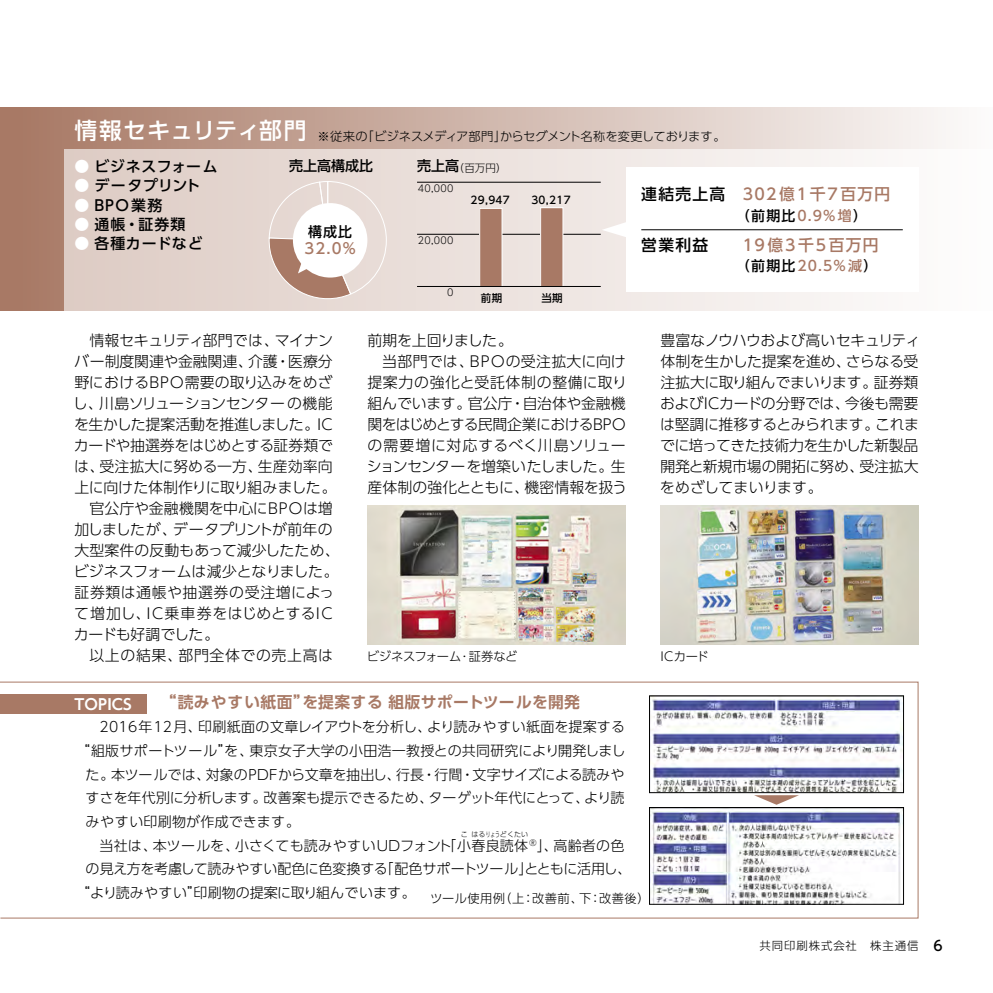
<style>
.page{position:relative;width:993px;height:993px;background:#fff}
.page>*{position:absolute;margin:0;border:0;box-sizing:border-box;transform-origin:0 0}
.t1{font:500 22.75px "UD Shin Go Pro";letter-spacing:.015em;color:#fff}
.t2{font:700 15.75px "UD Shin Go Pro De";letter-spacing:.025em;color:#a87965}
.t3{font:500 15.75px "UD Shin Go Pro";letter-spacing:.08em;color:#a87965}
.t4{font:500 15.75px "UD Shin Go Pro";letter-spacing:.13em;color:#a87965}
.t5{font:500 15.75px "UD Shin Go Pro";color:#000}
.t6{font:300 14.88px/21px "UD Shin Go Pro";letter-spacing:-.01em;color:#000}
.t7{font:300 14.88px "UD Shin Go Pro";letter-spacing:.01em;color:#000}
.t8{font:300 14.88px "UD Shin Go Pro";letter-spacing:.045em;color:#000}
.t9{font:500 14.88px "UD Shin Go Pro";letter-spacing:.07em;color:#000}
.t10{font:300 14.88px "UD Shin Go Pro";letter-spacing:.04em;color:#000}
.t11{font:300 14.88px "UD Shin Go Pro";letter-spacing:-.045em;color:#000}
.t12{font:300 14.88px "UD Shin Go Pro";letter-spacing:-.035em;color:#000}
.t13{font:300 14.88px "UD Shin Go Pro";letter-spacing:-.03em;color:#000}
.t14{font:300 14.88px "UD Shin Go Pro";letter-spacing:-.05em;color:#000}
.t15{font:300 14.88px "UD Shin Go Pro";letter-spacing:.025em;color:#000}
.t16{font:300 14.88px "UD Shin Go Pro";letter-spacing:.03em;color:#000}
.t17{font:500 14.88px "UD Shin Go Pro";letter-spacing:.05em;color:#000}
.t18{font:500 14.88px "UD Shin Go Pro";letter-spacing:.02em;color:#000}
.t19{font:700 14.88px "UD Shin Go Pro De";letter-spacing:.01em;color:#fff}
.t20{font:500 14.88px "UD Shin Go Pro";color:#a87965}
.t21{font:300 14px/23.6px "UD Shin Go Pro";color:#000}
.t22{font:500 14px "UD Shin Go Pro";letter-spacing:.04em;color:#000}
.t23{font:500 14px "UD Shin Go Pro";letter-spacing:.08em;color:#a87965}
.t24{font:300 12.25px "UD Shin Go Pro";letter-spacing:-.025em;color:#000}
.t25{font:300 12.25px "UD Shin Go Pro";letter-spacing:.035em;color:#000}
.t26{font:300 12.25px "UD Shin Go Pro";letter-spacing:-.005em;color:#000}
.t27{font:300 11.38px "UD Shin Go Pro";letter-spacing:.08em;color:#000}
.t28{font:500 10.5px "UD Shin Go Pro";letter-spacing:.035em;color:#000}
.t29{font:300 10.5px "UD Shin Go Pro";color:#000}
.t30{font:300 9.62px "UD Shin Go Pro";letter-spacing:.035em;color:#000}
.t31{font:300 7px "UD Shin Go Pro";letter-spacing:.015em;color:#000}
.s1{color:#fff}
.s2{font-weight:500;font-size:14px}
.s3{color:#000}
.s4{color:#a87965}
</style>
<div class="page">
<div style="left:0;top:107px;width:992px;height:203px;background:linear-gradient(to right,#a67662,#fcfbfb)"></div>
<hr style="left:0;top:107px;width:1px;height:203px;background:#8498b7">
<div style="left:64px;top:149px;width:928px;height:161px;background:linear-gradient(to right,#ddcbc3,#fefdfd)"></div>
<hr style="left:0;top:149px;width:1px;height:161px;background:#fff">
<svg style="left:268px;top:181px;width:119px;height:119px"></svg>
<hr style="left:417px;top:234px;width:183px;height:1px;background:#000">
<hr style="left:417px;top:182px;width:183px;height:1px;background:#000">
<div style="left:479px;top:208px;width:23px;height:78px;background:#a87965"></div>
<div style="left:479px;top:208px;width:23px;height:79px;border:1px solid #fff"></div>
<div style="left:540px;top:208px;width:22px;height:78px;background:#a87965"></div>
<div style="left:540px;top:207px;width:23px;height:80px;border:1px solid #fff"></div>
<hr style="left:417px;top:286px;width:183px;height:1px;background:#000">
<div style="left:625px;top:167px;width:293px;height:124px;background:#fff"></div>
<svg style="left:601px;top:221px;width:25px;height:17px"></svg>
<hr style="left:641px;top:229px;width:261px;height:1px;background:#000">
<div style="left:0;top:693px;width:147px;height:20px;background:#a87965"></div>
<img style="left:651px;top:697px;width:250px;height:93px">
<img style="left:651px;top:809px;width:250px;height:93px">
<div style="left:649px;top:807px;width:254px;height:97px;border:1px solid #000"></div>
<svg style="left:754px;top:795px;width:44px;height:9px"></svg>
<img style="left:367px;top:505px;width:258px;height:139px">
<img style="left:660px;top:505px;width:258px;height:139px">
<h1 class="t1" style="left:74px;top:112px;width:233px">情報セキュリティ部門</h1>
<p class="t17" style="left:74px;top:154px;width:145px"><span class="s1">●</span> ビジネスフォーム</p>
<p class="t18" style="left:74px;top:173px;width:127px"><span class="s1">●</span> データプリント</p>
<p class="t9" style="left:74px;top:193px;width:89px"><span class="s1">●</span> BPO業務</p>
<p class="t9" style="left:74px;top:212px;width:112px"><span class="s1">●</span> 通帳・証券類</p>
<p class="t9" style="left:74px;top:231px;width:130px"><span class="s1">●</span> 各種カードなど</p>
<p class="t24" style="left:317px;top:126px;width:410px">※従来の「ビジネスメディア部門」からセグメント名称を変更しております。</p>
<p class="t22" style="left:289px;top:154px;width:85px">売上高構成比</p>
<p class="t29" style="left:417px;top:159px;width:91px"><span class="s2">売上高</span>（百万円）</p>
<p class="t30" style="left:417px;top:180px;width:37px">40,000</p>
<p class="t3" style="left:641px;top:182px;width:250px"><span class="s3">連結売上高</span> 302億1千7百万円</p>
<p class="t22" style="left:735px;top:204px;width:133px">（前期比<span class="s4">0.9%増</span>）</p>
<p class="t5" style="left:641px;top:232px;width:68px">営業利益</p>
<p class="t4" style="left:742px;top:232px;width:137px">19億3千5百万円</p>
<p class="t23" style="left:735px;top:254px;width:143px"><span class="s3">（前期比</span>20.5%減<span class="s3">）</span></p>
<p class="t28" style="left:470px;top:192px;width:41px">29,947</p>
<p class="t28" style="left:531px;top:191px;width:41px">30,217</p>
<p class="t22" style="left:308px;top:220px;width:46px">構成比</p>
<p class="t20" style="left:304px;top:236px;width:54px">32.0％</p>
<p class="t30" style="left:417px;top:232px;width:37px">20,000</p>
<p class="t6" style="left:89px;top:329px;width:245px">情報セキュリティ部門では、マイナン</p>
<p class="t6" style="left:74px;top:350px;width:260px">バー制度関連や金融関連、介護・医療分</p>
<p class="t7" style="left:74px;top:370px;width:259px">野におけるBPO需要の取り込みをめざ</p>
<p class="t12" style="left:73px;top:391px;width:261px">し、川島ソリューションセンターの機能</p>
<p class="t6" style="left:74px;top:413px;width:260px">を生かした提案活動を推進しました。IC</p>
<p class="t6" style="left:74px;top:434px;width:260px">カードや抽選券をはじめとする証券類で</p>
<p class="t6" style="left:74px;top:455px;width:260px">は、受注拡大に努める一方、生産効率向</p>
<p class="t6" style="left:74px;top:476px;width:263px">上に向けた体制作りに取り組みました。</p>
<p class="t7" style="left:89px;top:496px;width:245px">官公庁や金融機関を中心にBPOは増</p>
<p class="t13" style="left:74px;top:517px;width:259px">加しましたが、データプリントが前年の</p>
<p class="t7" style="left:74px;top:538px;width:267px">大型案件の反動もあって減少したため、</p>
<p class="t6" style="left:74px;top:560px;width:266px">ビジネスフォームは減少となりました。</p>
<p class="t8" style="left:74px;top:580px;width:261px">証券類は通帳や抽選券の受注増によっ</p>
<p class="t10" style="left:74px;top:601px;width:260px">て増加し、IC乗車券をはじめとするIC</p>
<p class="t6" style="left:74px;top:623px;width:147px">カードも好調でした。</p>
<p class="t8" style="left:89px;top:643px;width:245px">以上の結果、部門全体での売上高は</p>
<p class="t30" style="left:447px;top:285px;width:8px">0</p>
<p class="t28" style="left:480px;top:289px;width:23px">前期</p>
<p class="t28" style="left:541px;top:289px;width:23px">当期</p>
<p class="t6" style="left:367px;top:329px;width:147px">前期を上回りました。</p>
<p class="t15" style="left:382px;top:349px;width:245px">当部門では、BPOの受注拡大に向け</p>
<p class="t8" style="left:367px;top:370px;width:261px">提案力の強化と受託体制の整備に取り</p>
<p class="t6" style="left:367px;top:392px;width:259px">組んでいます。官公庁・自治体や金融機</p>
<p class="t11" style="left:367px;top:412px;width:259px">関をはじめとする民間企業におけるBPO</p>
<p class="t16" style="left:367px;top:433px;width:259px">の需要増に対応するべく川島ソリュー</p>
<p class="t14" style="left:367px;top:454px;width:260px">ションセンターを増築いたしました。生</p>
<p class="t6" style="left:367px;top:476px;width:261px">産体制の強化とともに、機密情報を扱う</p>
<p class="t6" style="left:659px;top:329px;width:262px">豊富なノウハウおよび高いセキュリティ体制を生かした提案を進め、さらなる受注拡大に取り組んでまいります。証券類およびICカードの分野では、今後も需要は堅調に推移するとみられます。これまでに培ってきた技術力を生かした新製品開発と新規市場の開拓に努め、受注拡大をめざしてまいります。</p>
<p class="t26" style="left:366px;top:646px;width:152px">ビジネスフォーム･証券など</p>
<p class="t26" style="left:660px;top:646px;width:50px">ICカード</p>
<p class="t2" style="left:161px;top:689px;width:420px">“読みやすい紙面”を提案する 組版サポートツールを開発</p>
<p class="t21" style="left:100px;top:714px;width:526px">2016年12月、印刷紙面の文章レイアウトを分析し、より読みやすい紙面を提案する</p>
<p class="t21" style="left:76px;top:738px;width:550px">“組版サポートツール”を、東京女子大学の小田浩一教授との共同研究により開発しまし</p>
<p class="t21" style="left:85px;top:761px;width:540px">た。本ツールでは、対象のPDFから文章を抽出し、行長・行間・文字サイズによる読みや</p>
<p class="t21" style="left:85px;top:785px;width:540px">すさを年代別に分析します。改善案も提示できるため、ターゲット年代にとって、より読</p>
<p class="t21" style="left:86px;top:809px;width:216px">みやすい印刷物が作成できます。</p>
<p class="t21" style="left:100px;top:832px;width:526px">当社は、本ツールを、小さくても読みやすいUDフォント「小春良読体<sup>®</sup>」、高齢者の色</p>
<p class="t19" style="left:74px;top:691px;width:59px">TOPICS</p>
<p class="t31" style="left:460px;top:828px;width:8px">こ</p>
<p class="t31" style="left:471px;top:828px;width:58px">はるりょうどくたい</p>
<p class="t21" style="left:76px;top:856px;width:556px;text-indent:10px">の見え方を考慮して読みやすい配色に色変換する「配色サポートツール」とともに活用し、“より読みやすい”印刷物の提案に取り組んでいます。</p>
<p class="t25" style="left:430px;top:888px;width:221px">ツール使用例（上：改善前、下：改善後）</p>
<p class="t27" style="left:759px;top:936px;width:184px">共同印刷株式会社　株主通信 <span class="s2">6</span></p>
</div>
